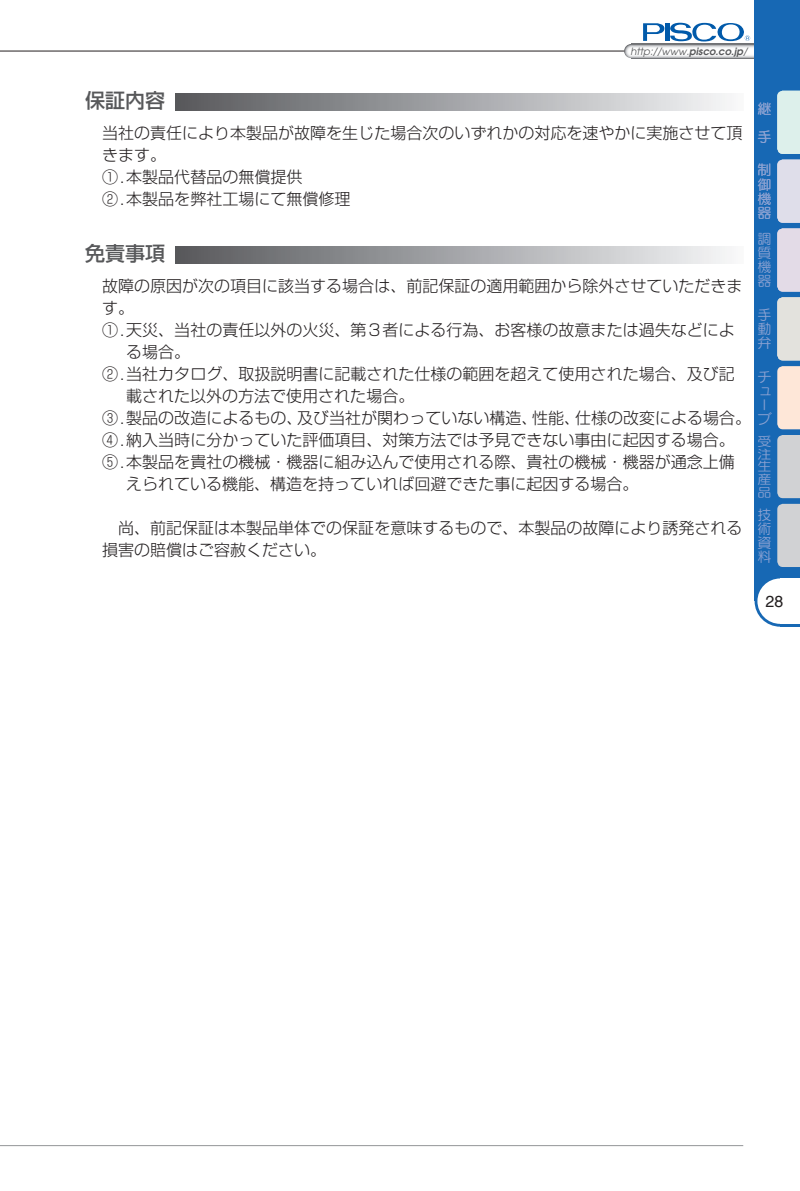
<style>
.page{position:relative;width:800px;height:1191px;background:#fff}
.page>*{position:absolute;margin:0;border:0;box-sizing:border-box;transform-origin:0 0}
.t1{font:500 20px "Shin Go Pro";color:#57585a}
.t2{font:300 16px/22px "Shin Go Pro";color:#231f20}
.t3{font:16px "Helvetica";color:#231f20}
.t4{font:14px/14px "Seurat Pro M";color:#8ca2d2;text-align:justify}
.t5{font:12.6px/12.6px "Seurat Pro M";color:#8ca2d2;text-align:justify;scale:1.11 1}
.t6{font:italic 700 11.6px "Verdana";color:#6c6d70}
.t7{font:italic 10px "Avant Garde";color:#57585a}
.t8{font:italic 8.6px "Verdana";color:#6c6d70}
.s1{font-weight:600}
</style>
<div class="page">
<svg style="left:643px;top:23px;width:107px;height:19px"></svg>
<hr style="left:0;top:51px;width:665px;height:1px;background:#231f20">
<svg style="left:624px;top:44px;width:14px;height:14px"></svg>
<svg style="left:631px;top:44px;width:123px;height:14px"></svg>
<div style="left:754px;top:0;width:45px;height:601px;background:#1768b4"></div>
<svg style="left:754px;top:578px;width:45px;height:48px"></svg>
<div style="left:780px;top:578px;width:19px;height:46px;background:#fff"></div>
<hr style="left:0;top:1145px;width:743px;height:1px;background:#939598">
<svg style="left:777px;top:435px;width:22px;height:63px"></svg>
<svg style="left:777px;top:504px;width:22px;height:63px"></svg>
<svg style="left:777px;top:366px;width:22px;height:63px"></svg>
<svg style="left:777px;top:91px;width:22px;height:63px"></svg>
<svg style="left:777px;top:160px;width:22px;height:200px;background:#d4d6e1"></svg>
<div style="left:176px;top:94px;width:567px;height:17px;background:linear-gradient(to right,#57585c,#f6f7f9)"></div>
<div style="left:176px;top:247px;width:567px;height:17px;background:linear-gradient(to right,#57585c,#f6f7f9)"></div>
<p class="t6" style="left:674px;top:42px;width:71px">pisco.co.jp</p>
<p class="t7" style="left:630px;top:45px;width:119px">http://www.<span class="s1">pisco.co.jp</span>/</p>
<p class="t8" style="left:620px;top:45px;width:56px">http://www.</p>
<p class="t1" style="left:85px;top:84px;width:81px">保証内容</p>
<p class="t2" style="left:102px;top:120px;width:641px">当社の責任により本製品が故障を生じた場合次のいずれかの対応を速やかに実施させて頂きます。<br>①.本製品代替品の無償提供<br>②.本製品を弊社工場にて無償修理</p>
<p class="t1" style="left:85px;top:237px;width:81px">免責事項</p>
<p class="t2" style="left:102px;top:273px;width:641px">故障の原因が次の項目に該当する場合は、前記保証の適用範囲から除外させていただきま</p>
<p class="t2" style="left:102px;top:295px;width:33px">す。</p>
<p class="t2" style="left:102px;top:317px;width:634px">①.天災、当社の責任以外の火災、第３者による行為、お客様の故意または過失などによ</p>
<p class="t2" style="left:126px;top:339px;width:65px">る場合。</p>
<p class="t2" style="left:102px;top:361px;width:634px">②.当社カタログ、取扱説明書に記載された仕様の範囲を超えて使用された場合、及び記</p>
<p class="t2" style="left:126px;top:383px;width:289px">載された以外の方法で使用された場合。</p>
<p class="t2" style="left:102px;top:405px;width:650px">③.製品の改造によるもの、及び当社が関わっていない構造、性能、仕様の改変による場合。</p>
<p class="t2" style="left:102px;top:427px;width:634px">④.納入当時に分かっていた評価項目、対策方法では予見できない事由に起因する場合。</p>
<p class="t2" style="left:102px;top:449px;width:634px">⑤.本製品を貴社の機械・機器に組み込んで使用される際、貴社の機械・機器が通念上備</p>
<p class="t2" style="left:126px;top:471px;width:513px">えられている機能、構造を持っていれば回避できた事に起因する場合。</p>
<p class="t2" style="left:102px;top:515px;width:641px">　尚、前記保証は本製品単体での保証を意味するもので、本製品の故障により誘発される損害の賠償はご容赦ください。</p>
<p class="t4" style="left:757px;top:94px;width:15px;line-height:28px">継手</p>
<p class="t4" style="left:757px;top:163px;width:15px">制御機器</p>
<p class="t4" style="left:757px;top:232px;width:15px">調質機器</p>
<p class="t4" style="left:757px;top:307px;width:15px">手動弁</p>
<p class="t4" style="left:757px;top:369px;width:16px;text-align:left">チューブ</p>
<p class="t5" style="left:757px;top:435px;width:13px">受注生産品</p>
<p class="t4" style="left:757px;top:507px;width:15px">技術資料</p>
<p class="t3" style="left:765px;top:589px;width:19px">28</p>
</div>
